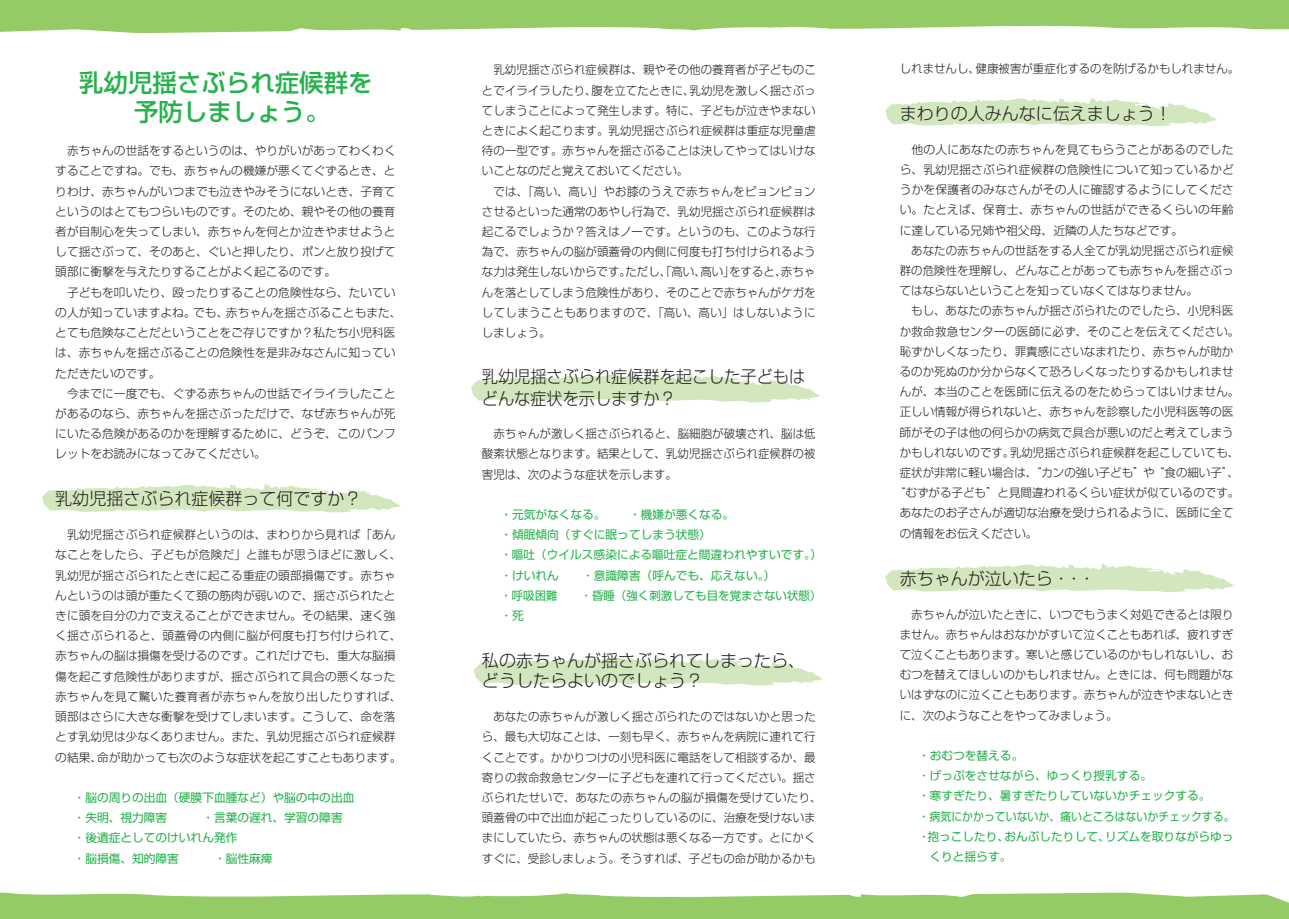
<style>
.page{position:relative;width:1289px;height:919px;background:#fff}
.page>*{position:absolute;margin:0;border:0;box-sizing:border-box;transform-origin:0 0}
.t1{font:500 24.45px/28.7px "Shin Go Pro";color:#23b24b;text-align:center}
.t2{font:300 16.95px/20.2px "Shin Go Pro";color:#231f20}
.t3{font:300 16.95px/22.4px "Shin Go Pro";color:#231f20;scale:.95 1}
.t4{font:300 11.7px/20.2px "Shin Go Pro";letter-spacing:.005em;color:#231f20}
.t5{font:11.7px/20.2px "Shin Go Pro";color:#23b24b}
.t6{font:300 11.7px "Shin Go Pro";letter-spacing:.025em;color:#231f20}
</style>
<div class="page">
<svg style="left:42px;top:484px;width:359px;height:28px"></svg>
<svg style="left:0;top:0;width:1288px;height:33px"></svg>
<svg style="left:0;top:892px;width:1288px;height:26px"></svg>
<svg style="left:471px;top:374px;width:349px;height:28px"></svg>
<svg style="left:885px;top:563px;width:349px;height:29px"></svg>
<svg style="left:473px;top:657px;width:349px;height:28px"></svg>
<svg style="left:885px;top:97px;width:331px;height:29px"></svg>
<h1 class="t1" style="left:79px;top:65px;width:295px">乳幼児揺さぶられ症候群を予防しましょう。</h1>
<p class="t4" style="left:55px;top:139px;width:347px">　赤ちゃんの世話をするというのは、やりがいがあってわくわくすることですね。でも、赤ちゃんの機嫌が悪くてぐずるとき、とりわけ、赤ちゃんがいつまでも泣きやみそうにないとき、子育てというのはとてもつらいものです。そのため、親やその他の養育者が自制心を失ってしまい、赤ちゃんを何とか泣きやませようとして揺さぶって、そのあと、ぐいと押したり、ポンと放り投げて頭部に衝撃を与えたりすることがよく起こるのです。<br>　子どもを叩いたり、殴ったりすることの危険性なら、たいていの人が知っていますよね。でも、赤ちゃんを揺さぶることもまた、とても危険なことだということをご存じですか？私たち小児科医は、赤ちゃんを揺さぶることの危険性を是非みなさんに知っていただきたいのです。<br>　今までに一度でも、ぐずる赤ちゃんの世話でイライラしたことがあるのなら、赤ちゃんを揺さぶっただけで、なぜ赤ちゃんが死にいたる危険があるのかを理解するために、どうぞ、このパンフレットをお読みになってみてください。</p>
<h2 class="t2" style="left:55px;top:486px;width:308px">乳幼児揺さぶられ症候群って何ですか？</h2>
<p class="t4" style="left:55px;top:523px;width:348px">　乳幼児揺さぶられ症候群というのは、まわりから見れば「あんなことをしたら、子どもが危険だ」と誰もが思うほどに激しく、乳幼児が揺さぶられたときに起こる重症の頭部損傷です。赤ちゃんというのは頭が重たくて頚の筋肉が弱いので、揺さぶられたときに頭を自分の力で支えることができません。その結果、速く強く揺さぶられると、頭蓋骨の内側に脳が何度も打ち付けられて、赤ちゃんの脳は損傷を受けるのです。これだけでも、重大な脳損傷を起こす危険性がありますが、揺さぶられて具合の悪くなった赤ちゃんを見て驚いた養育者が赤ちゃんを放り出したりすれば、頭部はさらに大きな衝撃を受けてしまいます。こうして、命を落とす乳幼児は少なくありません。また、乳幼児揺さぶられ症候群の結果、命が助かっても次のような症状を起こすこともあります。</p>
<p class="t5" style="left:74px;top:785px;width:282px">・脳の周りの出血（硬膜下血腫など）や脳の中の出血・失明、視力障害</p>
<p class="t5" style="left:74px;top:806px;width:270px;text-indent:129px">・言葉の遅れ、学習の障害・後遺症としてのけいれん発作<br>・脳損傷、知的障害</p>
<p class="t5" style="left:214px;top:846px;width:60px">・脳性麻痺</p>
<p class="t4" style="left:482px;top:58px;width:335px">　乳幼児揺さぶられ症候群は、親やその他の養育者が子どものことでイライラしたり、腹を立てたときに、乳幼児を激しく揺さぶってしまうことによって発生します。特に、子どもが泣きやまないときによく起こります。乳幼児揺さぶられ症候群は重症な児童虐待の一型です。赤ちゃんを揺さぶることは決してやってはいけないことなのだと覚えておいてください。<br>　では、「高い、高い」やお膝のうえで赤ちゃんをピョンピョンさせるといった通常のあやし行為で、乳幼児揺さぶられ症候群は起こるでしょうか？答えはノーです。というのも、このような行為で、赤ちゃんの脳が頭蓋骨の内側に何度も打ち付けられるような力は発生しないからです。ただし、「高い、高い」をすると、赤ちゃんを落としてしまう危険性があり、そのことで赤ちゃんがケガをしてしまうこともありますので、「高い、高い」はしないようにしましょう。</p>
<h2 class="t3" style="left:482px;top:363px;width:342px">乳幼児揺さぶられ症候群を起こした子どもはどんな症状を示しますか？</h2>
<p class="t4" style="left:482px;top:422px;width:335px;text-align:justify">　赤ちゃんが激しく揺さぶられると、脳細胞が破壊され、脳は低酸素状態となります。結果として、乳幼児揺さぶられ症候群の被害児は、次のような症状を示します。</p>
<p class="t5" style="left:500px;top:503px;width:107px">・元気がなくなる。</p>
<p class="t5" style="left:500px;top:503px;width:323px;text-indent:129px">・機嫌が悪くなる。<br>・傾眠傾向（すぐに眠ってしまう状態）<br>・嘔吐（ウイルス感染による嘔吐症と間違われやすいです。）・けいれん</p>
<p class="t5" style="left:500px;top:563px;width:322px;text-indent:82px">・意識障害（呼んでも、応えない。）<br>・呼吸困難　　・昏睡（強く刺激しても目を覚まさない状態）・死</p>
<h2 class="t2" style="left:482px;top:648px;width:325px">私の赤ちゃんが揺さぶられてしまったら、どうしたらよいのでしょう？　</h2>
<p class="t4" style="left:482px;top:705px;width:341px">　あなたの赤ちゃんが激しく揺さぶられたのではないかと思ったら、最も大切なことは、一刻も早く、赤ちゃんを病院に連れて行くことです。かかりつけの小児科医に電話をして相談するか、最寄りの救命救急センターに子どもを連れて行ってください。揺さぶられたせいで、あなたの赤ちゃんの脳が損傷を受けていたり、頭蓋骨の中で出血が起こったりしているのに、治療を受けないままにしていたら、赤ちゃんの状態は悪くなる一方です。とにかくすぐに、受診しましょう。そうすれば、子どもの命が助かるかも</p>
<p class="t4" style="left:899px;top:57px;width:341px">しれませんし、健康被害が重症化するのを防げるかもしれません。</p>
<h2 class="t2" style="left:899px;top:101px;width:308px">まわりの人みんなに伝えましょう！　　</h2>
<p class="t4" style="left:899px;top:138px;width:335px">　他の人にあなたの赤ちゃんを見てもらうことがあるのでした</p>
<p class="t4" style="left:899px;top:158px;width:335px">ら、乳幼児揺さぶられ症候群の危険性について知っているかど</p>
<p class="t4" style="left:899px;top:178px;width:335px">うかを保護者のみなさんがその人に確認するようにしてくださ</p>
<p class="t4" style="left:899px;top:198px;width:335px">い。たとえば、保育士、赤ちゃんの世話ができるくらいの年齢</p>
<p class="t4" style="left:899px;top:218px;width:285px">に達している兄姉や祖父母、近隣の人たちなどです。</p>
<p class="t4" style="left:899px;top:239px;width:335px">　あなたの赤ちゃんの世話をする人全てが乳幼児揺さぶられ症候</p>
<p class="t4" style="left:899px;top:259px;width:335px">群の危険性を理解し、どんなことがあっても赤ちゃんを揺さぶっ</p>
<p class="t4" style="left:899px;top:279px;width:299px">てはならないということを知っていなくてはなりません。</p>
<p class="t4" style="left:899px;top:299px;width:335px">　もし、あなたの赤ちゃんが揺さぶられたのでしたら、小児科医</p>
<p class="t6" style="left:899px;top:321px;width:341px">か救命救急センターの医師に必ず、そのことを伝えてください。</p>
<p class="t4" style="left:899px;top:340px;width:335px">恥ずかしくなったり、罪責感にさいなまれたり、赤ちゃんが助か</p>
<p class="t4" style="left:899px;top:360px;width:335px">るのか死ぬのか分からなくて恐ろしくなったりするかもしれませ</p>
<p class="t6" style="left:899px;top:382px;width:341px">んが、本当のことを医師に伝えるのをためらってはいけません。</p>
<p class="t4" style="left:899px;top:400px;width:335px">正しい情報が得られないと、赤ちゃんを診察した小児科医等の医</p>
<p class="t4" style="left:899px;top:420px;width:335px">師がその子は他の何らかの病気で具合が悪いのだと考えてしまう</p>
<p class="t4" style="left:899px;top:441px;width:341px">かもしれないのです。乳幼児揺さぶられ症候群を起こしていても、</p>
<p class="t4" style="left:899px;top:461px;width:341px">症状が非常に軽い場合は、“カンの強い子ども”や“食の細い子”、</p>
<p class="t4" style="left:894px;top:481px;width:347px">“むずがる子ども”と見間違われるくらい症状が似ているのです。</p>
<p class="t4" style="left:899px;top:501px;width:335px">あなたのお子さんが適切な治療を受けられるように、医師に全て</p>
<p class="t4" style="left:899px;top:521px;width:139px">の情報をお伝えください。</p>
<h2 class="t2" style="left:899px;top:566px;width:231px">赤ちゃんが泣いたら・・・　　</h2>
<p class="t4" style="left:899px;top:602px;width:335px;text-align:justify">　赤ちゃんが泣いたときに、いつでもうまく対処できるとは限りません。赤ちゃんはおなかがすいて泣くこともあれば、疲れすぎて泣くこともあります。寒いと感じているのかもしれないし、おむつを替えてほしいのかもしれません。ときには、何も問題がないはずなのに泣くこともあります。赤ちゃんが泣きやまないときに、次のようなことをやってみましょう。</p>
<p class="t5" style="left:918px;top:744px;width:107px">・おむつを替える。</p>
<p class="t5" style="left:918px;top:764px;width:235px">・げっぷをさせながら、ゆっくり授乳する。</p>
<p class="t5" style="left:918px;top:784px;width:294px">・寒すぎたり、暑すぎたりしていないかチェックする。</p>
<p class="t5" style="left:918px;top:804px;width:318px">・病気にかかっていないか、痛いところはないかチェックする。</p>
<p class="t5" style="left:918px;top:824px;width:317px">・抱っこしたり、おんぶしたりして、リズムを取りながらゆっ</p>
<p class="t5" style="left:929px;top:845px;width:83px">くりと揺らす。</p>
</div>
